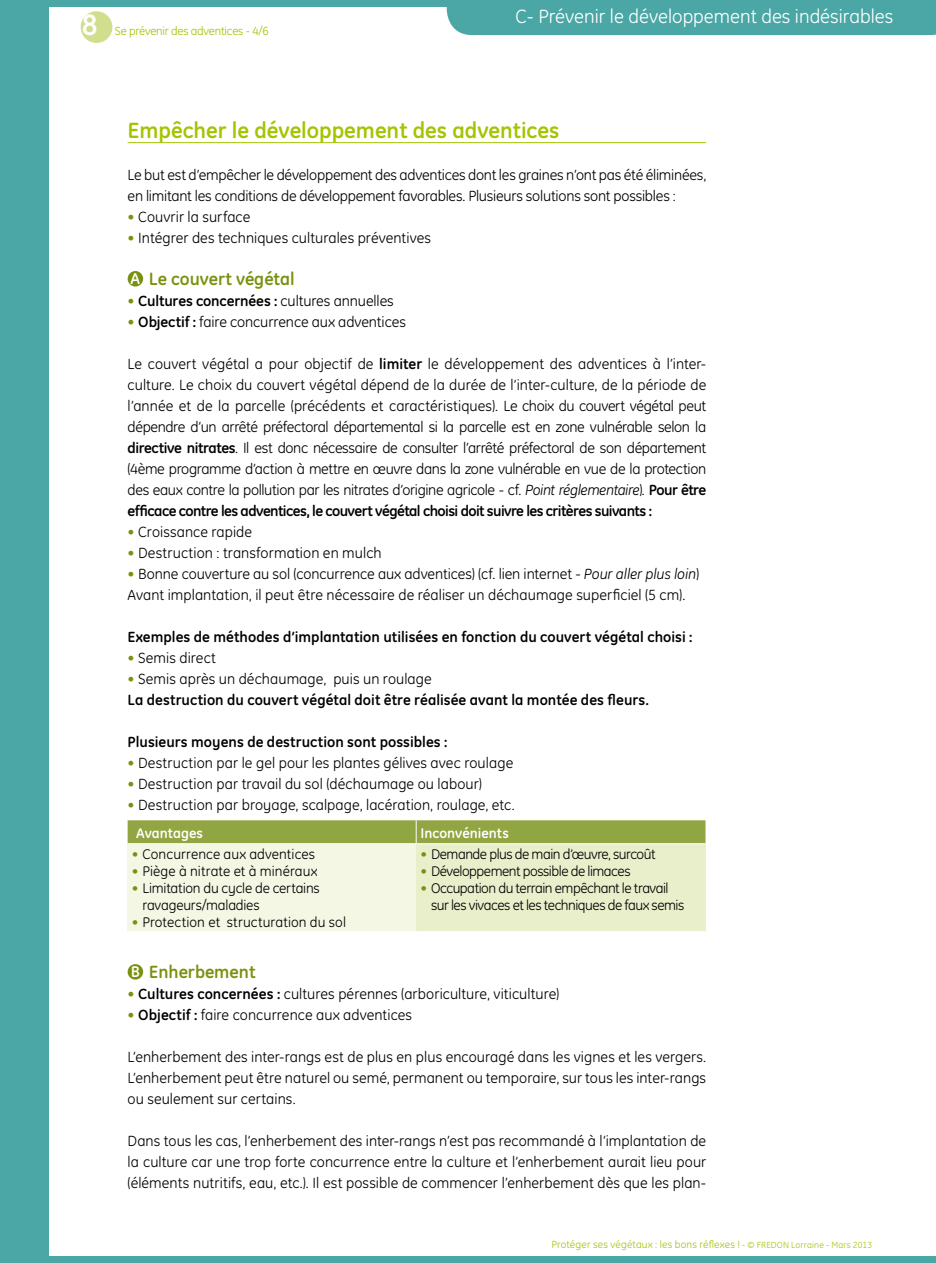
<style>
.page{position:relative;width:936px;height:1263px;background:#fff}
.page>*{position:absolute;margin:0;border:0;box-sizing:border-box;transform-origin:0 0}
.t1{font:700 30px "GE Inspira";color:#fff}
.t2{font:700 22.5px "GE Inspira";color:#a4c400}
.t3{font:19.5px "GE Inspira";color:#fff}
.t4{font:700 18px "GE Inspira";color:#78910e}
.t5{font:15px/21px "GE Inspira";color:#000;text-align:justify}
.t6{font:700 15px/21px "GE Inspira";color:#000}
.t7{font:14.25px/17.1px "GE Inspira";letter-spacing:-.025em;color:#000}
.t8{font:14.25px "GE Inspira";letter-spacing:.005em;color:#000}
.t9{font:14.25px "GE Inspira";letter-spacing:.01em;color:#000}
.t10{font:700 14.25px "GE Inspira";letter-spacing:.005em;color:#fff}
.t11{font:12px "GE Inspira";letter-spacing:-.02em;color:#a4c400}
.t12{font:10.5px "GE Inspira";letter-spacing:.02em;color:#a4c400}
.s1{color:#78910e}
.s2{font-size:15.9px;color:#fff}
.s3{font-weight:400;color:#78910e}
.s4{font-weight:400}
.s5{font-weight:700}
.s6{font-style:italic}
.s7{font-size:9px}
</style>
<div class="page">
<div style="left:0;top:0;width:49px;height:1263px;background:#4aa7a6"></div>
<div style="left:43px;top:0;width:892px;height:6px;background:#4aa7a6"></div>
<div style="left:446px;top:6px;width:489px;height:29px;background:#4aa7a6"></div>
<div style="left:43px;top:1256px;width:892px;height:7px;background:#4aa7a6"></div>
<div style="left:81px;top:11px;width:31px;height:32px;background:#d0de8e;border-radius:50%"></div>
<hr style="left:128px;top:142px;width:578px;height:1px;background:#a4c400">
<div style="left:128px;top:271px;width:15px;height:16px;background:#78910e;border-radius:50%"></div>
<div style="left:128px;top:844px;width:288px;height:87px;background:#f3f7e3"></div>
<div style="left:416px;top:844px;width:289px;height:87px;background:#e9efcb"></div>
<div style="left:128px;top:820px;width:577px;height:23px;background:#91a542"></div>
<div style="left:128px;top:964px;width:15px;height:16px;background:#78910e;border-radius:50%"></div>
<h1 class="t1" style="left:82px;top:5px;width:17px">8</h1>
<p class="t11" style="left:115px;top:24px;width:156px">Se prévenir des adventices - 4/6</p>
<h3 class="t3" style="left:515px;top:6px;width:379px">C- Prévenir le développement des indésirables</h3>
<h2 class="t2" style="left:128px;top:116px;width:433px">Empêcher le développement des adventices</h2>
<p class="t5" style="left:128px;top:164px;width:580px">Le but est d’empêcher le développement des adventices dont les graines n’ont pas été éliminées, en limitant les conditions de développement favorables. Plusieurs solutions sont possibles :</p>
<p class="t5" style="left:128px;top:206px;width:124px"><span class="s1">•</span> Couvrir la surface</p>
<p class="t5" style="left:128px;top:227px;width:305px"><span class="s1">•</span> Intégrer des techniques culturales préventives</p>
<p class="t4" style="left:130px;top:267px;width:166px"><span class="s2">A</span> Le couvert végétal</p>
<p class="t6" style="left:128px;top:290px;width:268px"><span class="s3">•</span> Cultures concernées : <span class="s4">cultures annuelles</span></p>
<p class="t5" style="left:128px;top:311px;width:280px"><span class="s1">•</span> <span class="s5">Objectif :</span> faire concurrence aux adventices</p>
<p class="t5" style="left:128px;top:353px;width:580px">Le couvert végétal a pour objectif de <span class="s5">limiter</span> le développement des adventices à l’inter&shy;culture. Le choix du couvert végétal dépend de la durée de l’inter-culture, de la période de l’année et de la parcelle (précédents et caractéristiques). Le choix du couvert végétal peut dépendre d’un arrêté préfectoral départemental si la parcelle est en zone vulnérable selon la <span class="s5">directive nitrates</span>. Il est donc nécessaire de consulter l’arrêté préfectoral de son département (4ème programme d’action à mettre en œuvre dans la zone vulnérable en vue de la protection des eaux contre la pollution par les nitrates d’origine agricole - cf. <span class="s6">Point réglementaire</span>). <span class="s5">Pour être efficace contre les adventices, le couvert végétal choisi doit suivre les critères suivants :</span></p>
<p class="t5" style="left:128px;top:521px;width:126px"><span class="s1">•</span> Croissance rapide</p>
<p class="t5" style="left:128px;top:542px;width:255px"><span class="s1">•</span> Destruction : transformation en mulch</p>
<p class="t5" style="left:128px;top:563px;width:573px"><span class="s1">•</span> Bonne couverture au sol (concurrence aux adventices) (cf. lien internet - <span class="s6">Pour aller plus loin</span>)<br>Avant implantation, il peut être nécessaire de réaliser un déchaumage superficiel (5 cm).</p>
<p class="t6" style="left:128px;top:626px;width:566px">Exemples de méthodes d’implantation utilisées en fonction du couvert végétal choisi :</p>
<p class="t5" style="left:128px;top:647px;width:90px"><span class="s1">•</span> Semis direct</p>
<p class="t6" style="left:128px;top:668px;width:523px"><span class="s3">•</span> <span class="s4">Semis après un déchaumage, puis un roulage<br></span>La destruction du couvert végétal doit être réalisée avant la montée des fleurs.</p>
<p class="t6" style="left:128px;top:731px;width:321px">Plusieurs moyens de destruction sont possibles :</p>
<p class="t5" style="left:128px;top:752px;width:387px"><span class="s1">•</span> Destruction par le gel pour les plantes gélives avec roulage</p>
<p class="t5" style="left:128px;top:773px;width:356px"><span class="s1">•</span> Destruction par travail du sol (déchaumage ou labour)</p>
<p class="t5" style="left:128px;top:794px;width:388px"><span class="s1">•</span> Destruction par broyage, scalpage, lacération, roulage, etc.</p>
<p class="t10" style="left:136px;top:824px;width:68px">Avantages</p>
<p class="t10" style="left:420px;top:824px;width:90px">Inconvénients</p>
<p class="t8" style="left:132px;top:846px;width:185px"><span class="s1">•</span> Concurrence aux adventices</p>
<p class="t8" style="left:132px;top:863px;width:187px"><span class="s1">•</span> Piège à nitrate et à minéraux</p>
<p class="t7" style="left:142px;top:880px;width:179px;text-indent:-11px"><span class="s1">•</span> Limitation du cycle de certains ravageurs/maladies</p>
<p class="t9" style="left:132px;top:914px;width:215px"><span class="s1">•</span> Protection et structuration du sol</p>
<p class="t7" style="left:420px;top:845px;width:237px"><span class="s1">•</span> Demande plus de main d’œuvre, surcoût</p>
<p class="t7" style="left:420px;top:862px;width:212px"><span class="s1">•</span> Développement possible de limaces</p>
<p class="t7" style="left:431px;top:880px;width:255px;text-indent:-11px"><span class="s1">•</span> Occupation du terrain empêchant le travail sur les vivaces et les techniques de faux semis</p>
<p class="t4" style="left:131px;top:960px;width:126px"><span class="s2">B</span> Enherbement</p>
<p class="t5" style="left:128px;top:983px;width:433px"><span class="s1">•</span> <span class="s5">Cultures concernées :</span> cultures pérennes (arboriculture, viticulture)</p>
<p class="t5" style="left:128px;top:1004px;width:286px"><span class="s1">•</span> <span class="s5">Objectif :</span> faire concurrence aux adventices</p>
<p class="t5" style="left:128px;top:1046px;width:580px">L’enherbement des inter-rangs est de plus en plus encouragé dans les vignes et les vergers.<br>L’enherbement peut être naturel ou semé, permanent ou temporaire, sur tous les inter-rangs ou seulement sur certains.</p>
<p class="t5" style="left:128px;top:1130px;width:580px">Dans tous les cas, l’enherbement des inter-rangs n’est pas recommandé à l’implantation de la culture car une trop forte concurrence entre la culture et l’enherbement aurait lieu pour (éléments nutritifs, eau, etc.). Il est possible de commencer l’enherbement dès que les plan-</p>
<p class="t12" style="left:551px;top:1238px;width:322px">Protéger ses végétaux : les bons réflexes ! <span class="s7">- © FREDON Lorraine - Mars 2013</span></p>
</div>
